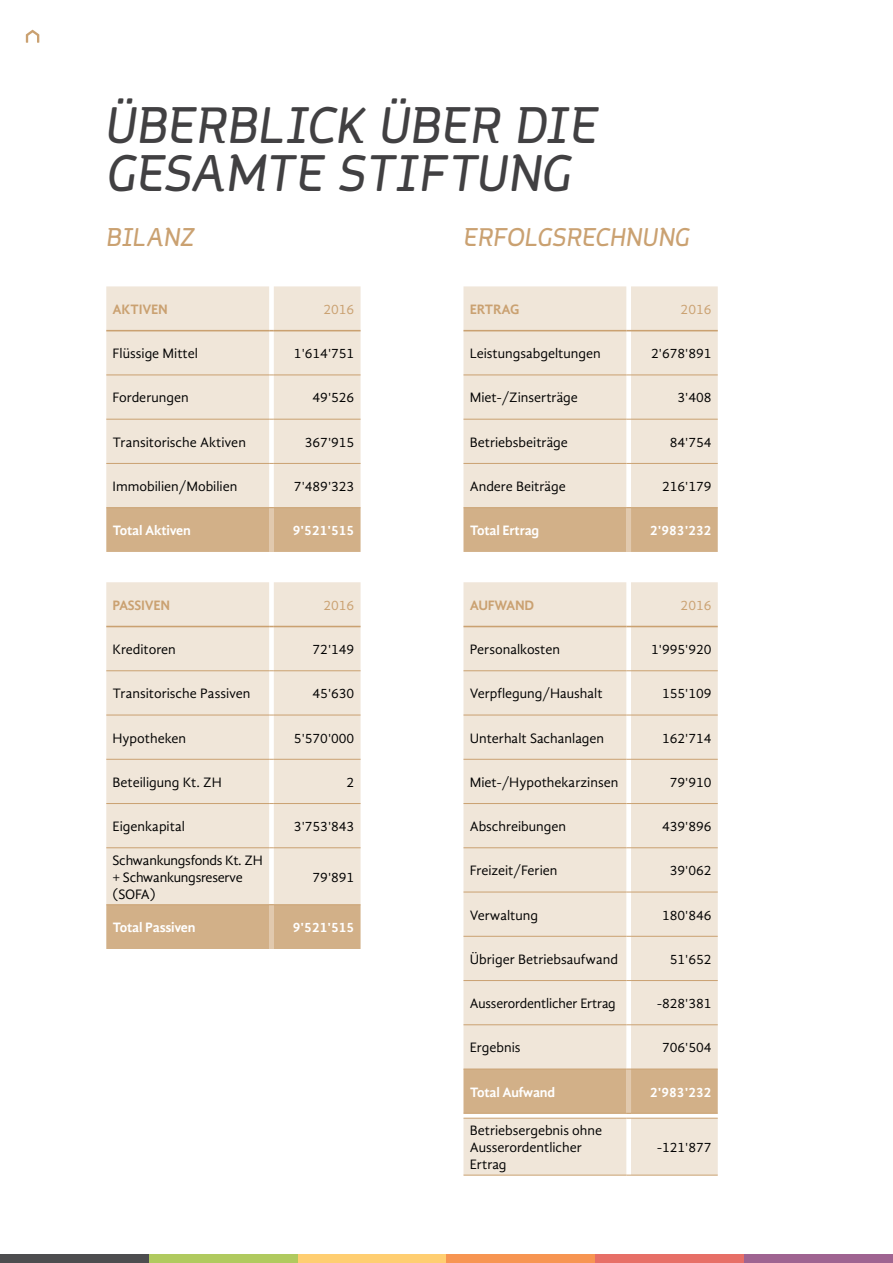
<style>
.page{position:relative;width:893px;height:1263px;background:#fff}
.page>*{position:absolute;margin:0;border:0;box-sizing:border-box;transform-origin:0 0}
.t1{font:italic 48px/48px "Margot";color:#414042}
.t2{font:italic 24px "Margot";color:#caa171}
.t3{font:14.1px/16.8px "Gandhi Sans";color:#000}
.t4{font:700 14.1px "Gandhi Sans";letter-spacing:-.02em;color:#fff}
.t5{font:14.1px/16.8px "Gandhi Sans";letter-spacing:-.02em;color:#000}
.t6{font:700 14.1px "Gandhi Sans";letter-spacing:-.02em;color:#caa171}
.t7{font:14.1px "Gandhi Sans";color:#caa171}
</style>
<div class="page">
<svg style="left:26px;top:30px;width:13px;height:13px"></svg>
<div style="left:106px;top:286px;width:255px;height:221px;background:#f0e6d9"></div>
<div style="left:106px;top:507px;width:255px;height:45px;background:#d2b088"></div>
<hr style="left:274px;top:507px;width:87px;height:1px;background:#caa171">
<hr style="left:106px;top:330px;width:163px;height:1px;background:#caa171">
<hr style="left:274px;top:330px;width:87px;height:1px;background:#caa171">
<hr style="left:106px;top:375px;width:163px;height:1px;background:#caa171">
<hr style="left:274px;top:375px;width:87px;height:1px;background:#caa171">
<hr style="left:106px;top:419px;width:163px;height:1px;background:#caa171">
<hr style="left:274px;top:419px;width:87px;height:1px;background:#caa171">
<hr style="left:106px;top:463px;width:163px;height:1px;background:#caa171">
<hr style="left:274px;top:463px;width:87px;height:1px;background:#caa171">
<div style="left:106px;top:582px;width:255px;height:322px;background:#f0e6d9"></div>
<div style="left:106px;top:904px;width:255px;height:45px;background:#d2b088"></div>
<hr style="left:274px;top:904px;width:87px;height:1px;background:#caa171">
<hr style="left:106px;top:626px;width:163px;height:1px;background:#caa171">
<hr style="left:274px;top:626px;width:87px;height:1px;background:#caa171">
<hr style="left:106px;top:670px;width:163px;height:1px;background:#caa171">
<hr style="left:274px;top:670px;width:87px;height:1px;background:#caa171">
<hr style="left:106px;top:715px;width:163px;height:1px;background:#caa171">
<hr style="left:274px;top:715px;width:87px;height:1px;background:#caa171">
<hr style="left:106px;top:759px;width:163px;height:1px;background:#caa171">
<hr style="left:274px;top:759px;width:87px;height:1px;background:#caa171">
<hr style="left:106px;top:803px;width:163px;height:1px;background:#caa171">
<hr style="left:274px;top:803px;width:87px;height:1px;background:#caa171">
<hr style="left:106px;top:847px;width:163px;height:1px;background:#caa171">
<hr style="left:274px;top:847px;width:87px;height:1px;background:#caa171">
<div style="left:463px;top:286px;width:255px;height:221px;background:#f0e6d9"></div>
<hr style="left:463px;top:330px;width:163px;height:1px;background:#caa171">
<hr style="left:631px;top:330px;width:87px;height:1px;background:#caa171">
<hr style="left:463px;top:375px;width:163px;height:1px;background:#caa171">
<hr style="left:631px;top:375px;width:87px;height:1px;background:#caa171">
<hr style="left:463px;top:419px;width:163px;height:1px;background:#caa171">
<hr style="left:631px;top:419px;width:87px;height:1px;background:#caa171">
<hr style="left:463px;top:463px;width:163px;height:1px;background:#caa171">
<hr style="left:631px;top:463px;width:87px;height:1px;background:#caa171">
<div style="left:463px;top:507px;width:255px;height:45px;background:#d2b088"></div>
<hr style="left:631px;top:507px;width:87px;height:1px;background:#caa171">
<div style="left:463px;top:582px;width:255px;height:487px;background:#f0e6d9"></div>
<hr style="left:463px;top:626px;width:163px;height:1px;background:#caa171">
<hr style="left:631px;top:626px;width:87px;height:1px;background:#caa171">
<hr style="left:463px;top:670px;width:163px;height:1px;background:#caa171">
<hr style="left:631px;top:670px;width:87px;height:1px;background:#caa171">
<hr style="left:463px;top:715px;width:163px;height:1px;background:#caa171">
<hr style="left:631px;top:715px;width:87px;height:1px;background:#caa171">
<hr style="left:463px;top:759px;width:163px;height:1px;background:#caa171">
<hr style="left:631px;top:759px;width:87px;height:1px;background:#caa171">
<hr style="left:463px;top:803px;width:163px;height:1px;background:#caa171">
<hr style="left:631px;top:803px;width:87px;height:1px;background:#caa171">
<hr style="left:463px;top:847px;width:163px;height:1px;background:#caa171">
<hr style="left:631px;top:847px;width:87px;height:1px;background:#caa171">
<hr style="left:463px;top:1024px;width:163px;height:1px;background:#caa171">
<hr style="left:631px;top:1024px;width:87px;height:1px;background:#caa171">
<hr style="left:463px;top:892px;width:163px;height:1px;background:#caa171">
<hr style="left:631px;top:892px;width:87px;height:1px;background:#caa171">
<hr style="left:463px;top:936px;width:163px;height:1px;background:#caa171">
<hr style="left:631px;top:936px;width:87px;height:1px;background:#caa171">
<hr style="left:463px;top:980px;width:163px;height:1px;background:#caa171">
<hr style="left:631px;top:980px;width:87px;height:1px;background:#caa171">
<div style="left:149px;top:1254px;width:149px;height:9px;background:#b0ca5f"></div>
<div style="left:298px;top:1254px;width:148px;height:9px;background:#ffce71"></div>
<div style="left:446px;top:1254px;width:149px;height:9px;background:#f79552"></div>
<div style="left:595px;top:1254px;width:149px;height:9px;background:#e76f67"></div>
<div style="left:744px;top:1254px;width:149px;height:9px;background:#9f6491"></div>
<div style="left:0;top:1254px;width:149px;height:9px;background:#4d4d4f"></div>
<svg style="left:463px;top:1069px;width:255px;height:107px;background:#e3cfb7"></svg>
<hr style="left:631px;top:1118px;width:87px;height:1px;background:#caa171">
<h1 class="t1" style="left:106px;top:100px;width:493px">ÜBERBLICK ÜBER DIE<br>GESAMTE STIFTUNG</h1>
<h2 class="t2" style="left:106px;top:220px;width:89px">BILANZ</h2>
<h2 class="t2" style="left:463px;top:220px;width:228px">ERFOLGSRECHNUNG</h2>
<p class="t6" style="left:113px;top:301px;width:57px">AKTIVEN</p>
<p class="t7" style="left:323px;top:301px;width:32px">2016</p>
<p class="t3" style="left:113px;top:345px;width:87px">Flüssige Mittel</p>
<p class="t3" style="left:294px;top:345px;width:62px">1'614'751</p>
<p class="t3" style="left:113px;top:389px;width:78px">Forderungen</p>
<p class="t3" style="left:313px;top:389px;width:43px">49'526</p>
<p class="t3" style="left:113px;top:434px;width:135px">Transitorische Aktiven</p>
<p class="t3" style="left:305px;top:434px;width:51px">367'915</p>
<p class="t3" style="left:113px;top:478px;width:126px">Immobilien/Mobilien</p>
<p class="t3" style="left:294px;top:478px;width:62px">7'489'323</p>
<p class="t4" style="left:113px;top:522px;width:80px">Total Aktiven</p>
<p class="t4" style="left:293px;top:522px;width:63px">9'521'515</p>
<p class="t6" style="left:113px;top:597px;width:59px">PASSIVEN</p>
<p class="t7" style="left:323px;top:597px;width:32px">2016</p>
<p class="t3" style="left:113px;top:641px;width:65px">Kreditoren</p>
<p class="t3" style="left:313px;top:641px;width:43px">72'149</p>
<p class="t3" style="left:113px;top:685px;width:139px">Transitorische Passiven</p>
<p class="t3" style="left:313px;top:685px;width:43px">45'630</p>
<p class="t3" style="left:113px;top:729px;width:75px">Hypotheken</p>
<p class="t3" style="left:294px;top:729px;width:62px">5'570'000</p>
<p class="t3" style="left:113px;top:774px;width:111px">Beteiligung Kt. ZH</p>
<p class="t3" style="left:347px;top:774px;width:9px">2</p>
<p class="t3" style="left:113px;top:818px;width:74px">Eigenkapital</p>
<p class="t3" style="left:294px;top:818px;width:62px">3'753'843</p>
<p class="t5" style="left:113px;top:852px;width:152px">Schwankungsfonds Kt. ZH + Schwankungsreserve (SOFA)</p>
<p class="t3" style="left:313px;top:868px;width:43px">79'891</p>
<p class="t4" style="left:113px;top:919px;width:84px">Total Passiven</p>
<p class="t4" style="left:293px;top:919px;width:63px">9'521'515</p>
<p class="t6" style="left:470px;top:301px;width:51px">ERTRAG</p>
<p class="t7" style="left:681px;top:301px;width:32px">2016</p>
<p class="t3" style="left:470px;top:345px;width:133px">Leistungsabgeltungen</p>
<p class="t3" style="left:651px;top:345px;width:62px">2'678'891</p>
<p class="t3" style="left:470px;top:389px;width:110px">Miet-/Zinserträge</p>
<p class="t3" style="left:677px;top:389px;width:36px">3'408</p>
<p class="t3" style="left:470px;top:434px;width:100px">Betriebsbeiträge</p>
<p class="t3" style="left:670px;top:434px;width:43px">84'754</p>
<p class="t3" style="left:470px;top:478px;width:97px">Andere Beiträge</p>
<p class="t3" style="left:662px;top:478px;width:51px">216'179</p>
<p class="t4" style="left:470px;top:522px;width:71px">Total Ertrag</p>
<p class="t4" style="left:650px;top:522px;width:63px">2'983'232</p>
<p class="t6" style="left:470px;top:597px;width:66px">AUFWAND</p>
<p class="t7" style="left:681px;top:597px;width:32px">2016</p>
<p class="t3" style="left:470px;top:641px;width:92px">Personalkosten</p>
<p class="t3" style="left:651px;top:641px;width:62px">1'995'920</p>
<p class="t3" style="left:470px;top:685px;width:134px">Verpflegung/Haushalt</p>
<p class="t3" style="left:662px;top:685px;width:51px">155'109</p>
<p class="t3" style="left:470px;top:729px;width:136px">Unterhalt Sachanlagen</p>
<p class="t3" style="left:662px;top:729px;width:51px">162'714</p>
<p class="t3" style="left:470px;top:774px;width:150px">Miet-/Hypothekarzinsen</p>
<p class="t3" style="left:670px;top:774px;width:43px">79'910</p>
<p class="t3" style="left:470px;top:818px;width:98px">Abschreibungen</p>
<p class="t3" style="left:662px;top:818px;width:51px">439'896</p>
<p class="t3" style="left:470px;top:862px;width:89px">Freizeit/Ferien</p>
<p class="t3" style="left:670px;top:862px;width:43px">39'062</p>
<p class="t3" style="left:470px;top:906px;width:70px">Verwaltung</p>
<p class="t3" style="left:662px;top:906px;width:51px">180'846</p>
<p class="t3" style="left:470px;top:951px;width:150px">Übriger Betriebsaufwand</p>
<p class="t3" style="left:670px;top:951px;width:43px">51'652</p>
<p class="t3" style="left:470px;top:995px;width:147px">Ausserordentlicher Ertrag</p>
<p class="t3" style="left:657px;top:995px;width:56px">-828'381</p>
<p class="t3" style="left:470px;top:1039px;width:52px">Ergebnis</p>
<p class="t3" style="left:662px;top:1039px;width:51px">706'504</p>
<p class="t4" style="left:470px;top:1084px;width:87px">Total Aufwand</p>
<p class="t4" style="left:650px;top:1084px;width:63px">2'983'232</p>
<p class="t3" style="left:470px;top:1122px;width:134px">Betriebsergebnis ohne<br>Ausserordentlicher<br>Ertrag</p>
<p class="t3" style="left:657px;top:1139px;width:56px">-121'877</p>
</div>
